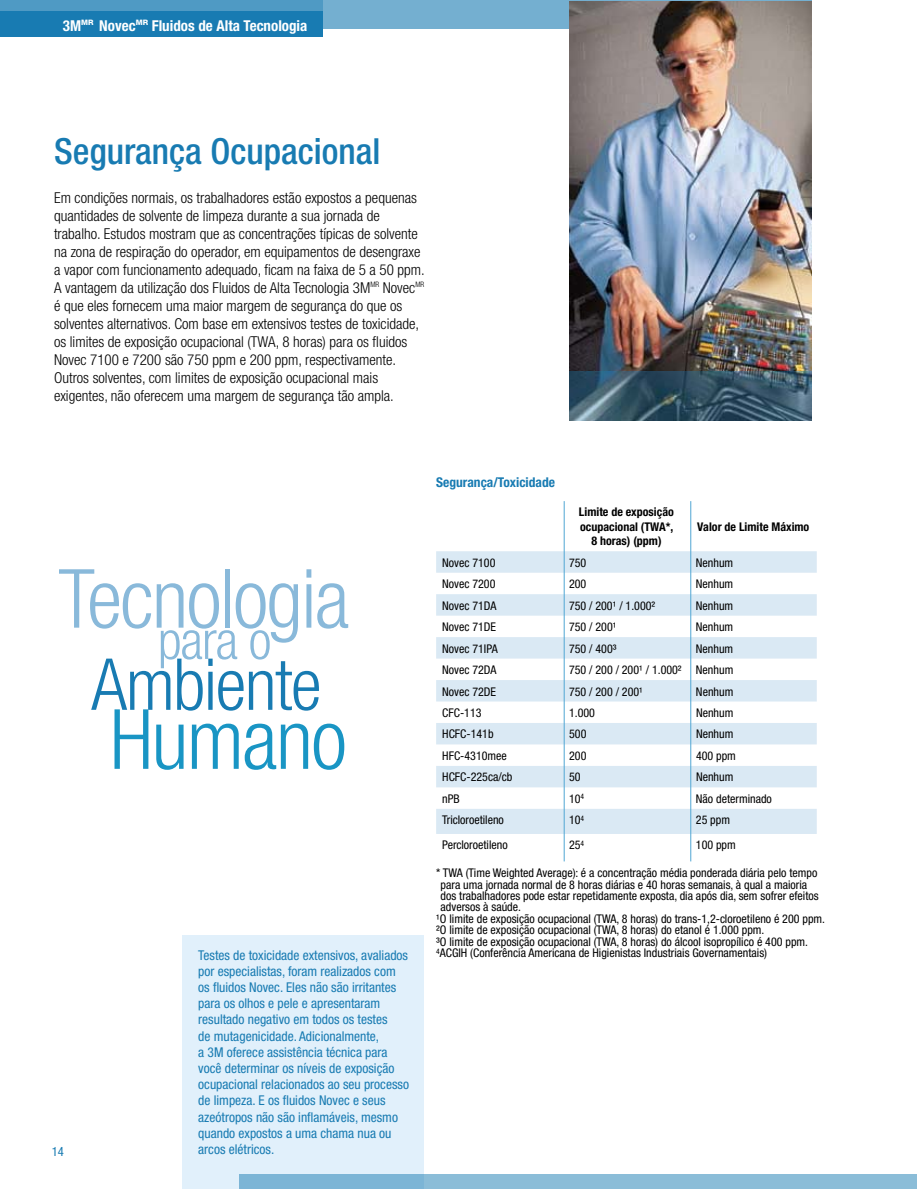
<style>
.page{position:relative;width:917px;height:1189px;background:#fff}
.page>*{position:absolute;margin:0;border:0;box-sizing:border-box;transform-origin:0 0}
.t1{font:300 condensed 83.25px "Helvetica Neue";letter-spacing:-.02em;color:#1995c4}
.t2{font:300 condensed 81.75px "Helvetica Neue";letter-spacing:-.02em;color:#89b9da}
.t3{font:300 condensed 71.7px "Helvetica Neue";letter-spacing:-.02em;color:#187bb2}
.t4{font:300 condensed 52.8px "Helvetica Neue";color:#89b9da}
.t5{font:500 condensed 36px "Helvetica Neue";color:#187bb2}
.t6{font:300 condensed 15px/18px "Helvetica Neue";color:#000}
.t7{font:700 condensed 15px "Helvetica Neue";color:#fff}
.t8{font:condensed 13.5px/16.2px "Helvetica Neue";color:#187bb2}
.t9{font:700 condensed 13.5px "Helvetica Neue";color:#187bb2}
.t10{font:condensed 12.75px "Helvetica Neue";color:#187bb2}
.t11{font:condensed 12px "Helvetica Neue";color:#000}
.t12{font:700 condensed 12px/14.4px "Helvetica Neue";color:#000;text-align:center}
</style>
<div class="page">
<div style="left:0;top:0;width:811px;height:29px;background:#74afd0"></div>
<div style="left:0;top:11px;width:322px;height:26px;background:#187bb2"></div>
<div style="left:0;top:0;width:322px;height:11px;background:#4f9ac4"></div>
<div style="left:182px;top:935px;width:241px;height:253px;background:#e1f0fb"></div>
<img style="left:569px;top:1px;width:242px;height:371px">
<svg style="left:569px;top:372px;width:242px;height:48px;background:#395769"></svg>
<svg style="left:436px;top:551px;width:380px;height:283px;fill:#dae9f4"></svg>
<hr style="left:563px;top:501px;width:1px;height:360px;background:#50a6d3">
<hr style="left:690px;top:501px;width:1px;height:360px;background:#50a6d3">
<svg style="left:239px;top:1174px;width:677px;height:14px;background:#86bad7"></svg>
<p class="t7" style="left:63px;top:16px;width:246px">3M<sup>MR</sup> Novec<sup>MR</sup> Fluidos de Alta Tecnologia</p>
<h3 class="t5" style="left:54px;top:130px;width:328px">Segurança Ocupacional</h3>
<p class="t6" style="left:54px;top:189px;width:372px">Em condições normais, os trabalhadores estão expostos a pequenas quantidades de solvente de limpeza durante a sua jornada de trabalho. Estudos mostram que as concentrações típicas de solvente na zona de respiração do operador, em equipamentos de desengraxe a vapor com funcionamento adequado, ficam na faixa de 5 a 50 ppm.<br>A vantagem da utilização dos Fluidos de Alta Tecnologia 3M<sup>MR</sup> Novec<sup>MR </sup>é que eles fornecem uma maior margem de segurança do que os solventes alternativos. Com base em extensivos testes de toxicidade, os limites de exposição ocupacional (TWA, 8 horas) para os fluidos Novec 7100 e 7200 são 750 ppm e 200 ppm, respectivamente.<br>Outros solventes, com limites de exposição ocupacional mais exigentes, não oferecem uma margem de segurança tão ampla.</p>
<h2 class="t2" style="left:58px;top:552px;width:292px">Tecnologia</h2>
<h3 class="t4" style="left:158px;top:610px;width:115px">para o</h3>
<h3 class="t3" style="left:91px;top:643px;width:232px">Ambiente</h3>
<h1 class="t1" style="left:110px;top:691px;width:238px">Humano</h1>
<p class="t10" style="left:52px;top:1144px;width:14px">14</p>
<p class="t8" style="left:198px;top:946px;width:212px">Testes de toxicidade extensivos, avaliados por especialistas, foram realizados com os fluidos Novec. Eles não são irritantes para os olhos e pele e apresentaram resultado negativo em todos os testes<br>de mutagenicidade. Adicionalmente,<br>a 3M oferece assistência técnica para você determinar os níveis de exposição ocupacional relacionados ao seu processo de limpeza. E os fluidos Novec e seus azeótropos não são inflamáveis, mesmo quando expostos a uma chama nua ou arcos elétricos.</p>
<p class="t9" style="left:436px;top:474px;width:120px">Segurança/Toxicidade</p>
<p class="t12" style="left:579px;top:505px;width:96px">Limite de exposição ocupacional (TWA*,<br>8 horas) (ppm)</p>
<p class="t12" style="left:697px;top:519px;width:114px">Valor de Limite Máximo</p>
<p class="t11" style="left:442px;top:555px;width:55px">Novec 7100</p>
<p class="t11" style="left:569px;top:555px;width:19px">750</p>
<p class="t11" style="left:695px;top:555px;width:39px">Nenhum</p>
<p class="t11" style="left:442px;top:577px;width:55px">Novec 7200</p>
<p class="t11" style="left:569px;top:577px;width:19px">200</p>
<p class="t11" style="left:695px;top:577px;width:39px">Nenhum</p>
<p class="t11" style="left:442px;top:598px;width:56px">Novec 71DA</p>
<p class="t11" style="left:569px;top:598px;width:88px">750 / 200¹ / 1.000²</p>
<p class="t11" style="left:695px;top:598px;width:39px">Nenhum</p>
<p class="t11" style="left:442px;top:620px;width:55px">Novec 71DE</p>
<p class="t11" style="left:569px;top:620px;width:49px">750 / 200¹</p>
<p class="t11" style="left:695px;top:620px;width:39px">Nenhum</p>
<p class="t11" style="left:442px;top:641px;width:57px">Novec 71IPA</p>
<p class="t11" style="left:569px;top:641px;width:49px">750 / 400³</p>
<p class="t11" style="left:695px;top:641px;width:39px">Nenhum</p>
<p class="t11" style="left:442px;top:663px;width:56px">Novec 72DA</p>
<p class="t11" style="left:569px;top:663px;width:166px">750 / 200 / 200¹ / 1.000² Nenhum</p>
<p class="t11" style="left:442px;top:684px;width:55px">Novec 72DE</p>
<p class="t11" style="left:569px;top:684px;width:75px">750 / 200 / 200¹</p>
<p class="t11" style="left:695px;top:684px;width:39px">Nenhum</p>
<p class="t11" style="left:442px;top:705px;width:41px">CFC-113</p>
<p class="t11" style="left:569px;top:705px;width:27px">1.000</p>
<p class="t11" style="left:695px;top:705px;width:39px">Nenhum</p>
<p class="t11" style="left:442px;top:727px;width:53px">HCFC-141b</p>
<p class="t11" style="left:569px;top:727px;width:19px">500</p>
<p class="t11" style="left:695px;top:727px;width:39px">Nenhum</p>
<p class="t11" style="left:442px;top:748px;width:66px">HFC-4310mee</p>
<p class="t11" style="left:569px;top:748px;width:19px">200</p>
<p class="t11" style="left:695px;top:748px;width:41px">400 ppm</p>
<p class="t11" style="left:442px;top:770px;width:72px">HCFC-225ca/cb</p>
<p class="t11" style="left:569px;top:770px;width:13px">50</p>
<p class="t11" style="left:696px;top:770px;width:39px">Nenhum</p>
<p class="t11" style="left:442px;top:791px;width:19px">nPB</p>
<p class="t11" style="left:569px;top:791px;width:16px">10<sup>4</sup></p>
<p class="t11" style="left:695px;top:791px;width:77px">Não determinado</p>
<p class="t11" style="left:442px;top:813px;width:63px">Tricloroetileno</p>
<p class="t11" style="left:569px;top:813px;width:17px">10<sup>4</sup></p>
<p class="t11" style="left:695px;top:813px;width:36px">25 ppm</p>
<p class="t11" style="left:442px;top:838px;width:67px">Percloroetileno</p>
<p class="t11" style="left:569px;top:838px;width:17px">25<sup>4</sup></p>
<p class="t11" style="left:695px;top:838px;width:41px">100 ppm</p>
<p class="t11" style="left:436px;top:866px;width:382px">* TWA (Time Weighted Average): é a concentração média ponderada diária pelo tempo</p>
<p class="t11" style="left:440px;top:877px;width:368px">para uma jornada normal de 8 horas diárias e 40 horas semanais, à qual a maioria</p>
<p class="t11" style="left:440px;top:888px;width:379px">dos trabalhadores pode estar repetidamente exposta, dia após dia, sem sofrer efeitos</p>
<p class="t11" style="left:440px;top:900px;width:82px">adversos à saúde.</p>
<p class="t11" style="left:436px;top:911px;width:390px">¹O limite de exposição ocupacional (TWA, 8 horas) do trans-1,2-cloroetileno é 200 ppm.</p>
<p class="t11" style="left:436px;top:923px;width:330px">²O limite de exposição ocupacional (TWA, 8 horas) do etanol é 1.000 ppm.</p>
<p class="t11" style="left:436px;top:934px;width:373px">³O limite de exposição ocupacional (TWA, 8 horas) do álcool isopropílico é 400 ppm.</p>
<p class="t11" style="left:436px;top:945px;width:332px"><sup>4</sup>ACGIH (Conferência Americana de Higienistas Industriais Governamentais)</p>
</div>
